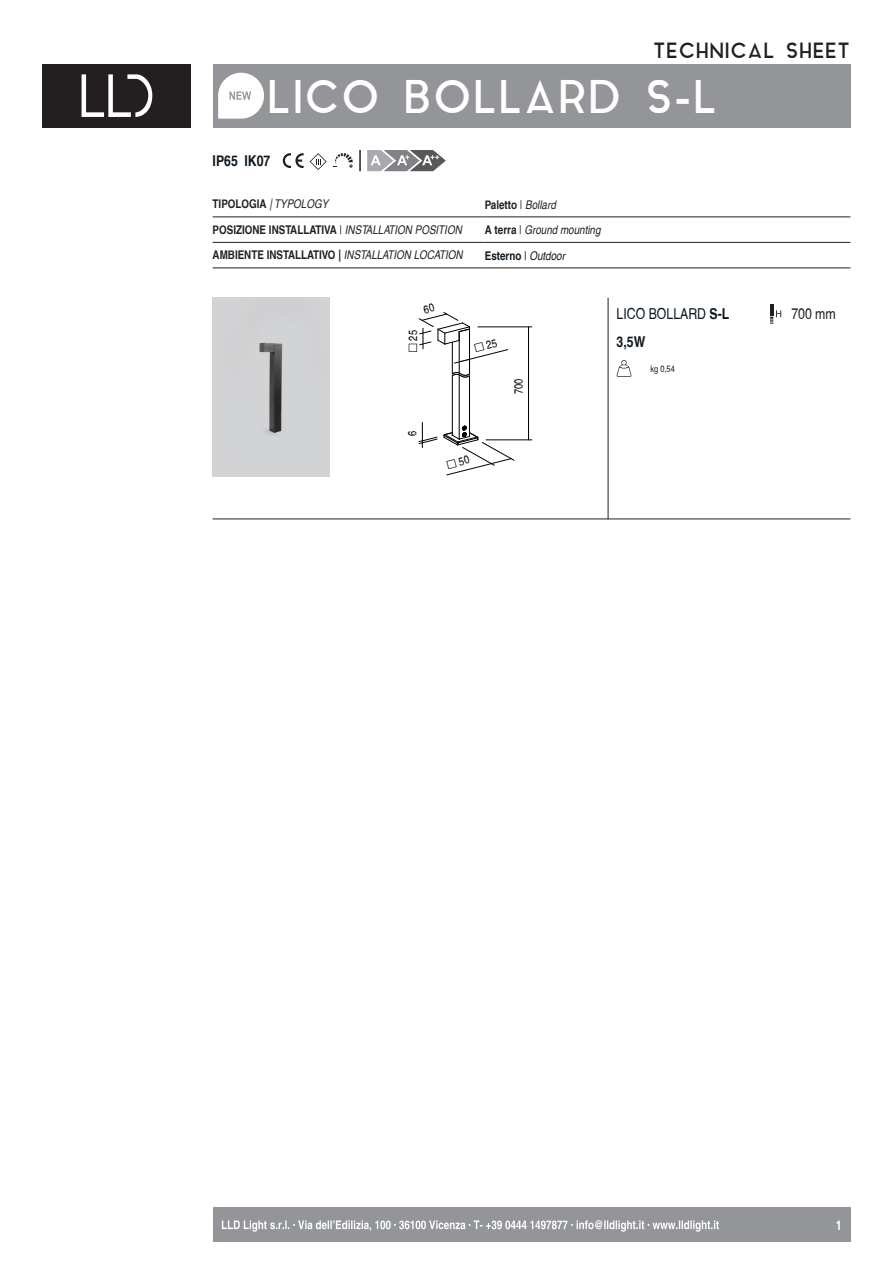
<style>
.page{position:relative;width:893px;height:1263px;background:#fff}
.page>*{position:absolute;margin:0;border:0;box-sizing:border-box;transform-origin:0 0}
.t1{font:45px "Aqua Grotesque";color:#fff}
.t2{font:21px "Aqua Grotesque";color:#231f20}
.t3{font:condensed 15px "Helvetica";color:#0d1720}
.t4{font:700 condensed 15px "Helvetica LT";color:#0d1720}
.t5{font:condensed 15px "Helvetica";color:#231f20}
.t6{font:700 condensed 13.5px "Helvetica LT";color:#fff}
.t7{font:700 condensed 12px "Helvetica LT";color:#231f20}
.t8{font:italic condensed 12px "Helvetica LT";color:#231f20}
.t9{font:700 condensed 12px "Helvetica LT";color:#0d1720}
.t10{font:condensed 11.7px "Helvetica";color:#000;scale:.96 1}
.t11{font:condensed 9px "Helvetica";color:#0d1720}
.s1{font-weight:400;font-style:italic}
.s2{font-family:"Helvetica";font-weight:400}
.s3{font-weight:700;font-style:normal}
.s4{font-family:"Helvetica";font-style:normal}
.s5{font-family:"Helvetica LT";font-weight:700}
</style>
<div class="page">
<div style="left:213px;top:64px;width:637px;height:64px;background:#939598"></div>
<div style="left:43px;top:64px;width:148px;height:64px;background:#231f20"></div>
<svg style="left:82px;top:74px;width:70px;height:43px"></svg>
<div style="left:213px;top:1208px;width:637px;height:34px;background:#939598"></div>
<svg style="left:367px;top:150px;width:79px;height:21px"></svg>
<hr style="left:359px;top:150px;width:2px;height:21px;background:#231f20">
<hr style="left:213px;top:217px;width:272px;height:1px;background:#231f20">
<hr style="left:485px;top:217px;width:365px;height:1px;background:#231f20">
<hr style="left:213px;top:242px;width:272px;height:1px;background:#231f20">
<hr style="left:485px;top:242px;width:365px;height:1px;background:#231f20">
<hr style="left:213px;top:268px;width:272px;height:1px;background:#231f20">
<hr style="left:485px;top:268px;width:365px;height:1px;background:#231f20">
<svg style="left:282px;top:153px;width:22px;height:15px"></svg>
<hr style="left:608px;top:298px;width:1px;height:221px;background:#231f20">
<svg style="left:770px;top:304px;width:11px;height:20px"></svg>
<svg style="left:616px;top:360px;width:16px;height:17px"></svg>
<hr style="left:213px;top:518px;width:637px;height:1px;background:#231f20">
<hr style="left:469px;top:376px;width:1px;height:60px;background:#000">
<hr style="left:459px;top:375px;width:1px;height:64px;background:#000">
<hr style="left:452px;top:376px;width:1px;height:59px;background:#000">
<hr style="left:469px;top:329px;width:1px;height:45px;background:#000">
<hr style="left:459px;top:332px;width:1px;height:41px;background:#000">
<hr style="left:452px;top:342px;width:1px;height:32px;background:#000">
<svg style="left:452px;top:372px;width:18px;height:6px"></svg>
<svg style="left:419px;top:422px;width:18px;height:26px"></svg>
<hr style="left:478px;top:327px;width:54px;height:1px;background:#000">
<hr style="left:486px;top:440px;width:46px;height:1px;background:#000">
<hr style="left:528px;top:327px;width:1px;height:113px;background:#000">
<svg style="left:222px;top:1220px;width:497px;height:12px"></svg>
<div style="left:213px;top:298px;width:116px;height:178px;background:#d2d3d5"></div>
<svg style="left:310px;top:153px;width:17px;height:17px"></svg>
<svg style="left:333px;top:153px;width:20px;height:15px"></svg>
<svg style="left:218px;top:73px;width:46px;height:46px"></svg>
<svg style="left:409px;top:312px;width:99px;height:51px"></svg>
<svg style="left:444px;top:426px;width:70px;height:49px"></svg>
<p class="t2" style="left:653px;top:40px;width:199px">TECHNICAL SHEET</p>
<p class="t1" style="left:267px;top:73px;width:453px">LICO BOLLARD S-L</p>
<p class="t4" style="left:213px;top:152px;width:59px">IP65 IK07</p>
<p class="t7" style="left:213px;top:197px;width:117px">TIPOLOGIA <span class="s1">| TYPOLOGY</span></p>
<p class="t7" style="left:485px;top:197px;width:73px">Paletto <span class="s2">|</span> <span class="s1">Bollard</span></p>
<p class="t7" style="left:213px;top:222px;width:251px">POSIZIONE INSTALLATIVA <span class="s2">|</span> <span class="s1">INSTALLATION POSITION</span></p>
<p class="t8" style="left:485px;top:223px;width:117px"><span class="s3">A terra</span> <span class="s4">|</span> Ground mounting</p>
<p class="t7" style="left:213px;top:248px;width:251px">AMBIENTE INSTALLATIVO | <span class="s1">INSTALLATION LOCATION</span></p>
<p class="t9" style="left:485px;top:248px;width:82px">Esterno <span class="s2">|</span> <span class="s1">Outdoor</span></p>
<p class="t10" style="left:406px;top:341px;width:12px;rotate:-90deg">25</p>
<p class="t10" style="left:406px;top:436px;width:7px;rotate:-90deg">6</p>
<p class="t10" style="left:512px;top:394px;width:18px;rotate:-90deg">700</p>
<p class="t3" style="left:617px;top:305px;width:114px">LICO BOLLARD <span class="s5">S-L</span></p>
<p class="t5" style="left:791px;top:305px;width:46px">700 mm</p>
<p class="t4" style="left:617px;top:333px;width:30px">3,5W</p>
<p class="t11" style="left:651px;top:363px;width:26px">kg 0,54</p>
<p class="t6" style="left:836px;top:1216px;width:8px">1</p>
</div>
